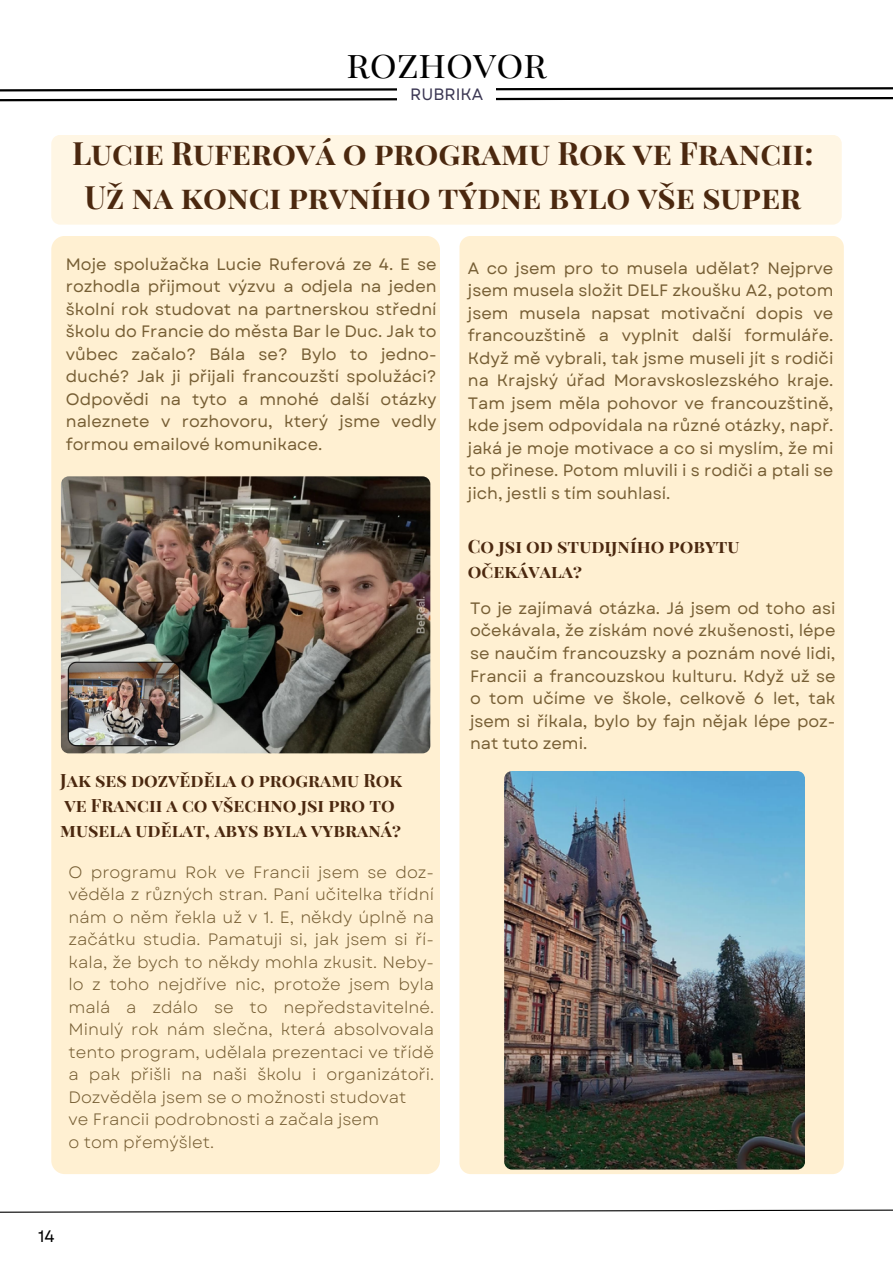
<style>
.page{position:relative;width:893px;height:1264px;background:#fff}
.page>*{position:absolute;margin:0;border:0;box-sizing:border-box;transform-origin:0 0}
.t1{font:37.5px "Playfair Display SC";color:#000}
.t2{font:700 31.5px/43.8px "Playfair Display SC";color:#4b280f;text-align:center}
.t3{font:700 18px/24.8px "Playfair Display SC";color:#4b280f}
.t4{font:16.65px "Garet";color:#000}
.t5{font:16.5px/22.5px "Garet";color:#765e34;text-align:justify}
.t6{font:16.5px/22.5px "Garet";color:#765e34;text-align:justify}
.t7{font:16.5px "Garet";color:#3b3753}
</style>
<div class="page">
<svg style="left:0;top:87px;width:892px;height:15px"></svg>
<svg style="left:0;top:1209px;width:892px;height:4px"></svg>
<div style="left:397px;top:80px;width:99px;height:24px;background:#fff"></div>
<div style="left:51px;top:236px;width:389px;height:938px;background:#fff0d2;border-radius:14px"></div>
<div style="left:459px;top:236px;width:384px;height:938px;background:#fff0d2;border-radius:11px"></div>
<div style="left:51px;top:135px;width:790px;height:90px;background:#fff6e4"></div>
<img style="left:61px;top:476px;width:369px;height:277px;border-radius:8px">
<img style="left:504px;top:771px;width:300px;height:398px">
<p class="t1" style="left:346px;top:37px;width:202px">ROZHOVOR</p>
<h2 class="t7" style="left:410px;top:83px;width:74px">RUBRIKA</h2>
<h3 class="t2" style="left:72px;top:130px;width:743px">Lucie Ruferová o programu Rok ve Francii:<br>Už na konci prvního týdne bylo vše super</h3>
<p class="t5" style="left:66px;top:253px;width:372px">Moje spolužačka Lucie Ruferová ze 4. E se rozhodla přijmout výzvu a odjela na jeden školní rok studovat na partnerskou střední školu do Francie do města Bar le Duc. Jak to vůbec začalo? Bála se? Bylo to jedno&shy;duché? Jak ji přijali francouzští spolužáci?<br>Odpovědi na tyto a mnohé další otázky naleznete v rozhovoru, který jsme vedly formou emailové komunikace.</p>
<p class="t3" style="left:60px;top:767px;width:343px">Jak ses dozvěděla o programu Rok ve Francii a co všechno jsi pro to musela udělat, abys byla vybraná?</p>
<p class="t6" style="left:68px;top:860px;width:367px">O programu Rok ve Francii jsem se doz&shy;věděla z různých stran. Paní učitelka třídní nám o něm řekla už v 1. E, někdy úplně na začátku studia. Pamatuji si, jak jsem si ří&shy;kala, že bych to někdy mohla zkusit. Neby&shy;lo z toho nejdříve nic, protože jsem byla malá a zdálo se to nepředstavitelné.<br>Minulý rok nám slečna, která absolvovala tento program, udělala prezentaci ve třídě a pak přišli na naši školu i organizátoři.<br>Dozvěděla jsem se o možnosti studovat</p>
<p class="t6" style="left:68px;top:1108px;width:312px">ve Francii podrobnosti a začala jsem</p>
<p class="t6" style="left:68px;top:1130px;width:147px">o tom přemýšlet.</p>
<p class="t5" style="left:468px;top:257px;width:367px">A co jsem pro to musela udělat? Nejprve jsem musela složit DELF zkoušku A2, potom jsem musela napsat motivační dopis ve francouzštině a vyplnit další formuláře.<br>Když mě vybrali, tak jsme museli jít s rodiči na Krajský úřad Moravskoslezského kraje.<br>Tam jsem měla pohovor ve francouzštině, kde jsem odpovídala na různé otázky, např. jaká je moje motivace a co si myslím, že mi to přinese. Potom mluvili i s rodiči a ptali se jich, jestli s tím souhlasí.</p>
<h4 class="t3" style="left:468px;top:533px;width:273px">Co jsi od studijního pobytu očekávala?</h4>
<h4 class="t5" style="left:470px;top:597px;width:367px">To je zajímavá otázka. Já jsem od toho asi očekávala, že získám nové zkušenosti, lépe se naučím francouzsky a poznám nové lidi, Francii a francouzskou kulturu. Když už se o tom učíme ve škole, celkově 6 let, tak jsem si říkala, bylo by fajn nějak lépe poz&shy;nat tuto zemi.</h4>
<h1 class="t4" style="left:38px;top:1223px;width:18px">14</h1>
</div>
